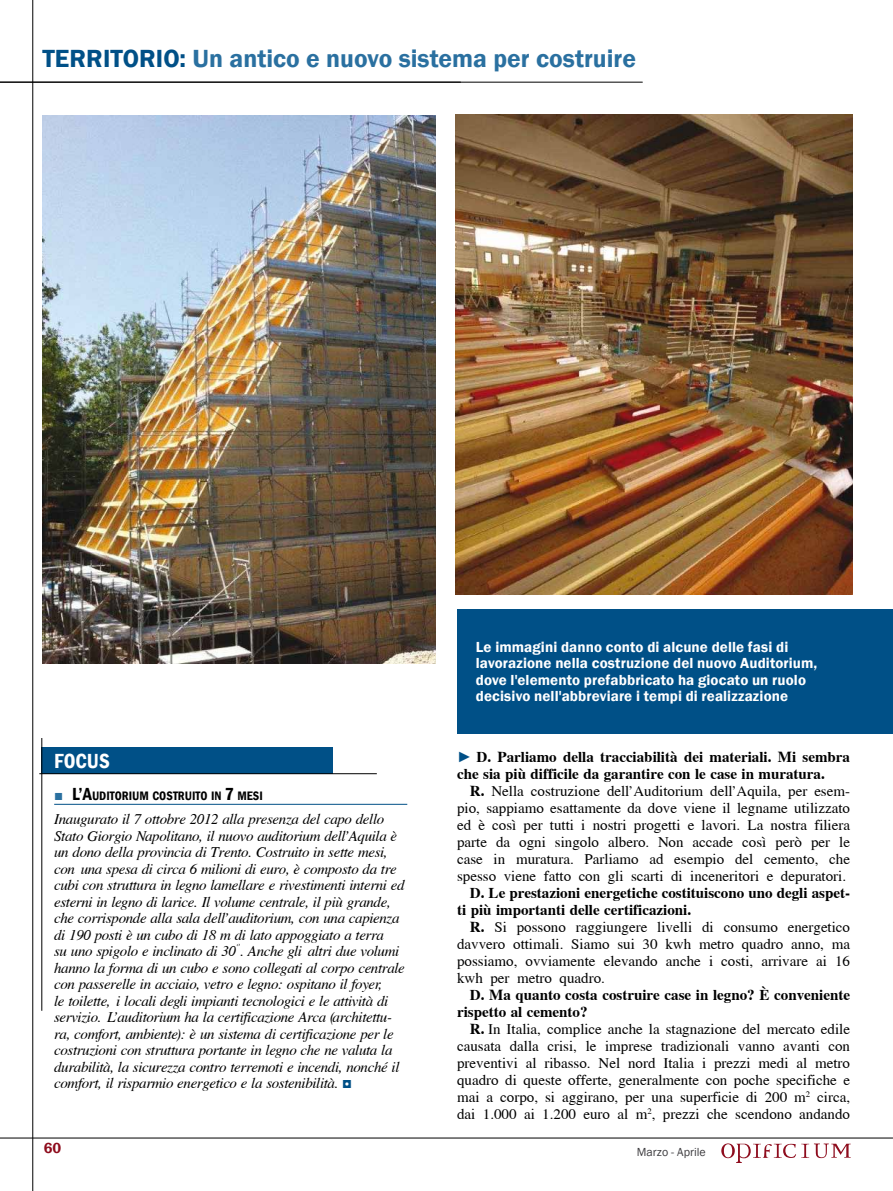
<style>
.page{position:relative;width:893px;height:1191px;background:#fff}
.page>*{position:absolute;margin:0;border:0;box-sizing:border-box;transform-origin:0 0}
.t1{font:600 25.5px "Franklin Gothic";color:#2a70a0}
.t2{font:600 condensed 21px "Franklin Gothic";color:#fff}
.t3{font:italic 15px/16.5px "Cardiff";letter-spacing:-.025em;color:#000}
.t4{font:15px/17px "Cardiff";color:#000;text-align:justify}
.t5{font:700 15px/17px "Cardiff";color:#000}
.t6{font:600 15px/16.5px "Franklin Gothic";color:#fff}
.t7{font:600 15px "Franklin Gothic";color:#8e0c1d}
.t8{font:600 condensed 12.6px "Franklin Gothic";color:#000}
.t9{font:12px "Franklin Gothic";color:#3e3d40}
.s1{color:#005087}
.s2{font-stretch:normal;font-size:15px;color:#2a70a0}
.s3{font-size:18px}
.s4{font-family:"Franklin Gothic";font-weight:500;font-style:normal;font-size:16.5px;color:#005087}
.s5{font-family:"Franklin Gothic";font-weight:800;color:#005087}
.s6{font-weight:700}
</style>
<div class="page">
<hr style="left:0;top:1137px;width:893px;height:1px;background:#000">
<hr style="left:33px;top:0;width:1px;height:1191px;background:#000">
<svg style="left:721px;top:1143px;width:130px;height:20px"></svg>
<div style="left:457px;top:609px;width:436px;height:124px;background:#005087"></div>
<div style="left:41px;top:747px;width:292px;height:26px;background:#005087"></div>
<hr style="left:54px;top:804px;width:353px;height:1px;background:#005087">
<hr style="left:39px;top:773px;width:338px;height:1px;background:#000">
<hr style="left:41px;top:738px;width:1px;height:272px;background:#000">
<hr style="left:0;top:82px;width:642px;height:1px;background:#000">
<img style="left:43px;top:116px;width:392px;height:548px">
<img style="left:455px;top:115px;width:398px;height:479px">
<h1 class="t1" style="left:43px;top:43px;width:595px"><span class="s1">Territorio:</span> Un antico e nuovo sistema per costruire</h1>
<h2 class="t2" style="left:54px;top:746px;width:57px">FOCUS</h2>
<p class="t8" style="left:54px;top:787px;width:208px"><span class="s2">■</span> <span class="s3">L’A</span>UDITORIUM COSTRUITO IN <span class="s3">7</span> MESI</p>
<p class="t3" style="left:54px;top:811px;width:352px">Inaugurato il 7 ottobre 2012 alla presenza del capo dello Stato Giorgio Napolitano, il nuovo auditorium dell’Aquila è un dono della provincia di Trento. Costruito in sette mesi, con una spesa di circa 6 milioni di euro, è composto da tre cubi con struttura in legno lamellare e rivestimenti interni ed esterni in legno di larice. Il volume centrale, il più grande, che corrisponde alla sala dell’auditorium, con una capienza di 190 posti è un cubo di 18 m di lato appoggiato a terra<br>su uno spigolo e inclinato di 30°. Anche gli altri due volumi hanno la forma di un cubo e sono collegati al corpo centrale con passerelle in acciaio, vetro e legno: ospitano il foyer,<br>le toilette, i locali degli impianti tecnologici e le attività di servizio. L’auditorium ha la certificazione Arca (architettu&shy;ra, comfort, ambiente): è un sistema di certificazione per le costruzioni con struttura portante in legno che ne valuta la durabilità, la sicurezza contro terremoti e incendi, nonché il comfort, il risparmio energetico e la sostenibilità. <span class="s4">◘</span></p>
<p class="t6" style="left:476px;top:638px;width:343px">Le immagini danno conto di alcune delle fasi di lavorazione nella costruzione del nuovo Auditorium, dove l'elemento prefabbricato ha giocato un ruolo decisivo nell'abbreviare i tempi di realizzazione</p>
<p class="t5" style="left:457px;top:747px;width:394px"><span class="s5">►</span> D. Parliamo della tracciabilità dei materiali. Mi sembra che sia più difficile da garantire con le case in muratura.</p>
<p class="t4" style="left:457px;top:782px;width:394px;text-indent:13px"><span class="s6">R.</span> Nella costruzione dell’Auditorium dell’Aquila, per esem&shy;pio, sappiamo esattamente da dove viene il legname utilizzato ed è così per tutti i nostri progetti e lavori. La nostra filiera parte da ogni singolo albero. Non accade così però per le case in muratura. Parliamo ad esempio del cemento, che spesso viene fatto con gli scarti di inceneritori e depuratori.</p>
<p class="t5" style="left:457px;top:884px;width:394px;text-indent:13px">D. Le prestazioni energetiche costituiscono uno degli aspet&shy;ti più importanti delle certificazioni.</p>
<p class="t4" style="left:457px;top:918px;width:394px;text-indent:13px"><span class="s6">R.</span> Si possono raggiungere livelli di consumo energetico davvero ottimali. Siamo sui 30 kwh metro quadro anno, ma possiamo, ovviamente elevando anche i costi, arrivare ai 16 kwh per metro quadro.</p>
<p class="t5" style="left:457px;top:986px;width:394px;text-indent:13px">D. Ma quanto costa costruire case in legno? È conveniente rispetto al cemento?</p>
<p class="t4" style="left:457px;top:1020px;width:394px;text-indent:13px"><span class="s6">R.</span> In Italia, complice anche la stagnazione del mercato edile causata dalla crisi, le imprese tradizionali vanno avanti con preventivi al ribasso. Nel nord Italia i prezzi medi al metro quadro di queste offerte, generalmente con poche specifiche e mai a corpo, si aggirano, per una superficie di 200 m<sup>2</sup> circa, dai 1.000 ai 1.200 euro al m<sup>2</sup>, prezzi che scendono andando</p>
<p class="t7" style="left:44px;top:1138px;width:19px">60</p>
<p class="t9" style="left:637px;top:1144px;width:70px">Marzo - Aprile</p>
</div>
